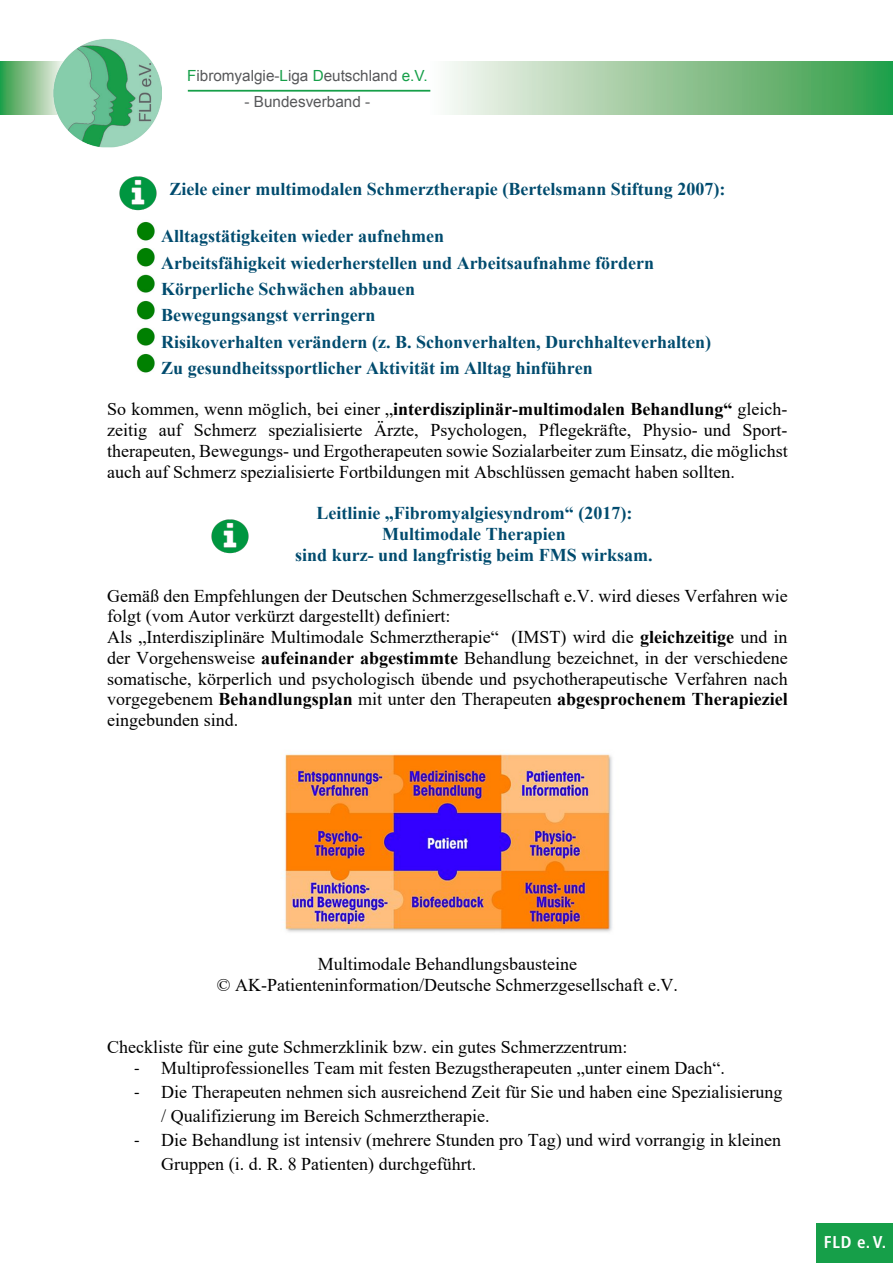
<style>
.page{position:relative;width:893px;height:1263px;background:#fff}
.page>*{position:absolute;margin:0;border:0;box-sizing:border-box;transform-origin:0 0}
.t1{font:18px/20.7px "Times New Roman";color:#000}
.t2{font:700 18px/26.4px "Times New Roman";color:#004b6e}
.t3{font:700 condensed 17.1px "Frutiger";color:#fff}
.t4{font:15.3px "Arial";color:#57585a}
.s1{color:#169f49}
.s2{font-weight:700}
.s3{font-family:"Calibri"}
</style>
<div class="page">
<svg style="left:428px;top:62px;width:465px;height:53px"></svg>
<svg style="left:0;top:62px;width:54px;height:53px"></svg>
<img style="left:54px;top:39px;width:108px;height:108px">
<hr style="left:188px;top:90px;width:242px;height:2px;background:#169f49">
<div style="left:816px;top:1223px;width:77px;height:40px;background:#169f49"></div>
<img style="left:136px;top:222px;width:19px;height:19px">
<img style="left:136px;top:248px;width:19px;height:19px">
<img style="left:136px;top:274px;width:19px;height:19px">
<img style="left:136px;top:301px;width:19px;height:19px">
<img style="left:136px;top:327px;width:19px;height:19px">
<img style="left:136px;top:354px;width:19px;height:19px">
<img style="left:284px;top:753px;width:328px;height:179px">
<img style="left:119px;top:176px;width:38px;height:35px">
<img style="left:211px;top:519px;width:38px;height:35px">
<p class="t4" style="left:187px;top:66px;width:242px"><span class="s1">F</span>ibromyalgie-<span class="s1">L</span>iga <span class="s1">D</span>eutschland <span class="s1">e.V.</span></p>
<p class="t4" style="left:245px;top:91px;width:127px">- Bundesverband -</p>
<p class="t2" style="left:169px;top:175px;width:557px">Ziele einer multimodalen Schmerztherapie (Bertelsmann Stiftung 2007):</p>
<p class="t2" style="left:161px;top:222px;width:551px">Alltagstätigkeiten wieder aufnehmen<br>Arbeitsfähigkeit wiederherstellen und Arbeitsaufnahme fördern Körperliche Schwächen abbauen<br>Bewegungsangst verringern<br>Risikoverhalten verändern (z. B. Schonverhalten, Durchhalteverhalten)<br>Zu gesundheitssportlicher Aktivität im Alltag hinführen</p>
<p class="t1" style="left:107px;top:398px;width:682px;text-align:justify">So kommen, wenn möglich, bei einer „<span class="s2">interdisziplinär-multimodalen Behandlung“</span> gleich&shy;zeitig auf Schmerz spezialisierte Ärzte, Psychologen, Pflegekräfte, Physio- und Sport&shy;therapeuten, Bewegungs- und Ergotherapeuten sowie Sozialarbeiter zum Einsatz, die möglichst auch auf Schmerz spezialisierte Fortbildungen mit Abschlüssen gemacht haben sollten.</p>
<p class="t2" style="left:295px;top:502px;width:359px;line-height:20.7px;text-align:center">Leitlinie „Fibromyalgiesyndrom“ (2017):<br>Multimodale Therapien<br>sind kurz- und langfristig beim FMS wirksam.</p>
<p class="t1" style="left:107px;top:585px;width:682px">Gemäß den Empfehlungen der Deutschen Schmerzgesellschaft e.V. wird dieses Verfahren wie folgt (vom Autor verkürzt dargestellt) definiert:<br>Als „Interdisziplinäre Multimodale Schmerztherapie“ (IMST) wird die <span class="s2">gleichzeitige</span> und in der Vorgehensweise <span class="s2">aufeinander abgestimmte</span> Behandlung bezeichnet, in der verschiedene somatische, körperlich und psychologisch übende und psychotherapeutische Verfahren nach vorgegebenem <span class="s2">Behandlungsplan</span> mit unter den Therapeuten <span class="s2">abgesprochenem Therapieziel </span>eingebunden sind.</p>
<p class="t1" style="left:217px;top:953px;width:463px;text-align:center">Multimodale Behandlungsbausteine<br>© AK-Patienteninformation/Deutsche Schmerzgesellschaft e.V.</p>
<p class="t1" style="left:107px;top:1036px;width:522px">Checkliste für eine gute Schmerzklinik bzw. ein gutes Schmerzzentrum:</p>
<p class="t1" style="left:134px;top:1057px;width:592px"><span class="s3">-</span> Multiprofessionelles Team mit festen Bezugstherapeuten „unter einem Dach“.</p>
<p class="t1" style="left:161px;top:1080px;width:623px;line-height:23.7px;text-indent:-27px"><span class="s3">-</span> Die Therapeuten nehmen sich ausreichend Zeit für Sie und haben eine Spezialisierung / Qualifizierung im Bereich Schmerztherapie.</p>
<p class="t1" style="left:161px;top:1128px;width:621px;line-height:23.7px;text-indent:-27px"><span class="s3">-</span> Die Behandlung ist intensiv (mehrere Stunden pro Tag) und wird vorrangig in kleinen<br>Gruppen (i. d. R. 8 Patienten) durchgeführt.</p>
<p class="t3" style="left:824px;top:1231px;width:64px">FLD e.V.</p>
</div>
